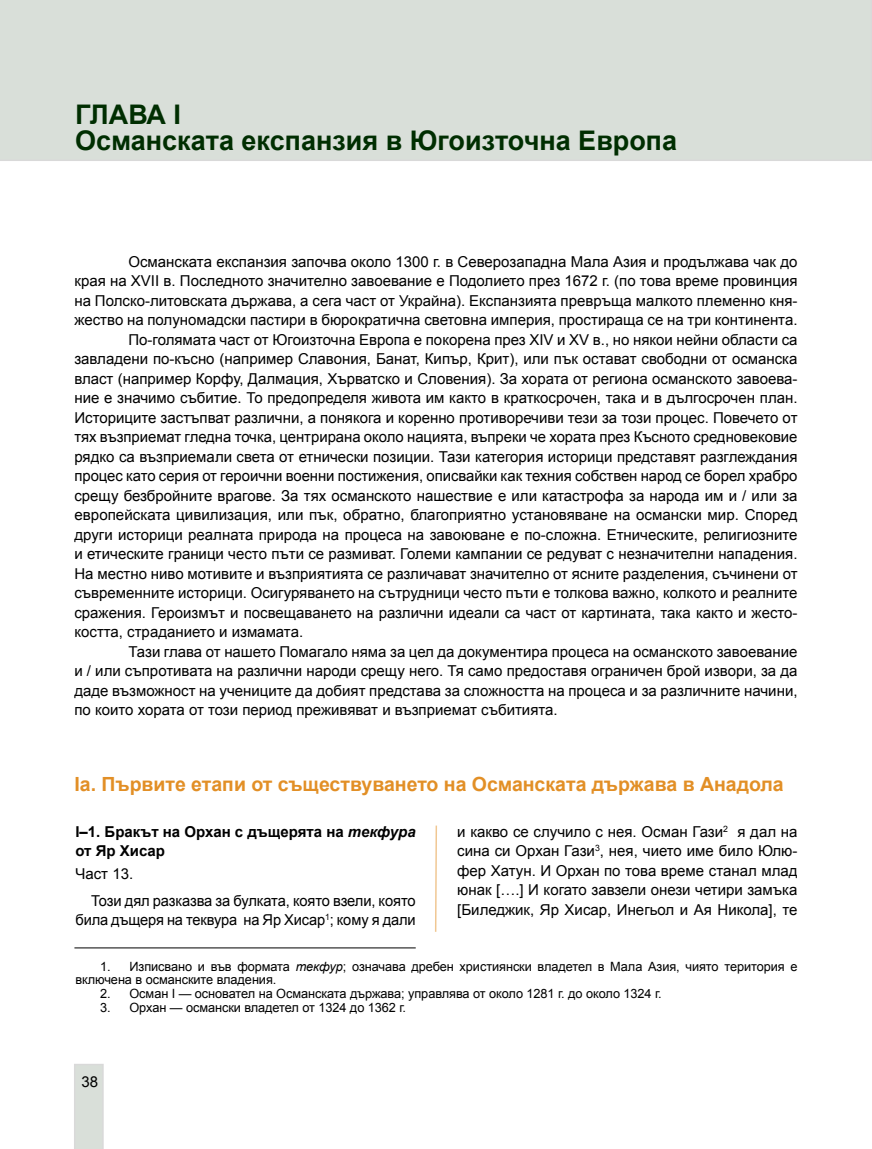
<style>
.page{position:relative;width:872px;height:1149px;background:#fff}
.page>*{position:absolute;margin:0;border:0;box-sizing:border-box;transform-origin:0 0}
.TEKST_1{font:700 27px "Arial";color:#002e01}
.СЕКЦИЯ{font:700 19.5px "Arial";color:#e28f26}
.TEKST_1-2{font:15px/19.5px "Arial";color:#000;text-align:justify}
.ЗАГЛАВИЕ_на_документ{font:700 15px/19.5px "Arial";color:#000}
.PODZAGLAVIE_document{font:15px "Arial";color:#000}
.FOOTNOTE_Text{font:12.75px/13.5px "Arial";letter-spacing:-.005em;color:#000}
.s1{font-style:italic}
</style>
<div class="page">
<div style="left:0;top:0;width:872px;height:161px;background:#d9dfd9"></div>
<div style="left:74px;top:1064px;width:30px;height:84px;background:#d9dfd9"></div>
<svg style="left:435px;top:825px;width:2px;height:107px"></svg>
<hr style="left:74px;top:947px;width:342px;height:1px;background:#000">
<p class="TEKST_1" style="left:75px;top:97px;width:107px">ГЛАВА І</p>
<p class="TEKST_1" style="left:75px;top:122px;width:603px">Османската експанзия в Югоизточна Европа</p>
<p class="TEKST_1-2" style="left:74px;top:252px;width:724px;text-indent:54px">Османската експанзия започва около 1300 г. в Северозападна Мала Азия и продължава чак до края на ХVІІ в. Последното значително завоевание е Подолието през 1672 г. (по това време провинция на Полско-литовската държава, а сега част от Украйна). Експанзията превръща малкото племенно кня&shy;жество на полуномадски пастири в бюрократична световна империя, простираща се на три континента.</p>
<p class="TEKST_1-2" style="left:74px;top:330px;width:724px;text-indent:54px">По-голямата част от Югоизточна Европа е покорена през ХІV и ХV в., но някои нейни области са завладени по-късно (например Славония, Банат, Кипър, Крит), или пък остават свободни от османска власт (например Корфу, Далмация, Хърватско и Словения). За хората от региона османското завоева&shy;ние е значимо събитие. То предопределя живота им както в краткосрочен, така и в дългосрочен план.<br>Историците застъпват различни, а понякога и коренно противоречиви тези за този процес. Повечето от тях възприемат гледна точка, центрирана около нацията, въпреки че хората през Късното средновековие рядко са възприемали света от етнически позиции. Тази категория историци представят разглеждания процес като серия от героични военни постижения, описвайки как техния собствен народ се борел храбро срещу безбройните врагове. За тях османското нашествие е или катастрофа за народа им и / или за европейската цивилизация, или пък, обратно, благоприятно установяване на османски мир. Според други историци реалната природа на процеса на завоюване е по-сложна. Етническите, религиозните и етическите граници често пъти се размиват. Големи кампании се редуват с незначителни нападения.<br>На местно ниво мотивите и възприятията се различават значително от ясните разделения, съчинени от съвременните историци. Осигуряването на сътрудници често пъти е толкова важно, колкото и реалните сражения. Героизмът и посвещаването на различни идеали са част от картината, така както и жесто&shy;костта, страданието и измамата.</p>
<p class="TEKST_1-2" style="left:74px;top:642px;width:724px;text-indent:54px">Тази глава от нашето Помагало няма за цел да документира процеса на османското завоевание и / или съпротивата на различни народи срещу него. Тя само предоставя ограничен брой извори, за да даде възможност на учениците да добият представа за сложността на процеса и за различните начини, по които хората от този период преживяват и възприемат събитията.</p>
<p class="СЕКЦИЯ" style="left:74px;top:770px;width:711px">Іа. Първите етапи от съществуването на Османската държава в Анадола</p>
<p class="ЗАГЛАВИЕ_на_документ" style="left:75px;top:821px;width:342px">І–1. Бракът на Орхан с дъщерята на <span class="s1">текфура </span>от Яр Хисар</p>
<p class="PODZAGLAVIE_document" style="left:75px;top:863px;width:59px">Част 13.</p>
<p class="TEKST_1-2" style="left:75px;top:890px;width:342px;text-align:right">Този дял разказва за булката, която взели, която била дъщеря на теквура на Яр Хисар<sup>1</sup>; кому я дали</p>
<p class="TEKST_1-2" style="left:457px;top:821px;width:342px">и какво се случило с нея. Осман Гази<sup>2</sup> я дал на сина си Орхан Гази<sup>3</sup>, нея, чието име било Юлю&shy;фер Хатун. И Орхан по това време станал млад юнак [….] И когато завзели онези четири замъка [Биледжик, Яр Хисар, Инегьол и Ая Никола], те</p>
<p class="FOOTNOTE_Text" style="left:75px;top:959px;width:723px;text-indent:25px">1. Изписвано и във формата <span class="s1">текфур</span>; означава дребен християнски владетел в Мала Азия, чиято територия е включена в османските владения.</p>
<p class="FOOTNOTE_Text" style="left:100px;top:986px;width:563px">2. Осман І — основател на Османската държава; управлява от около 1281 г. до около 1324 г.</p>
<p class="FOOTNOTE_Text" style="left:100px;top:1000px;width:307px">3. Орхан — османски владетел от 1324 до 1362 г.</p>
<p class="TEKST_1-2" style="left:81px;top:1072px;width:18px">38</p>
</div>
